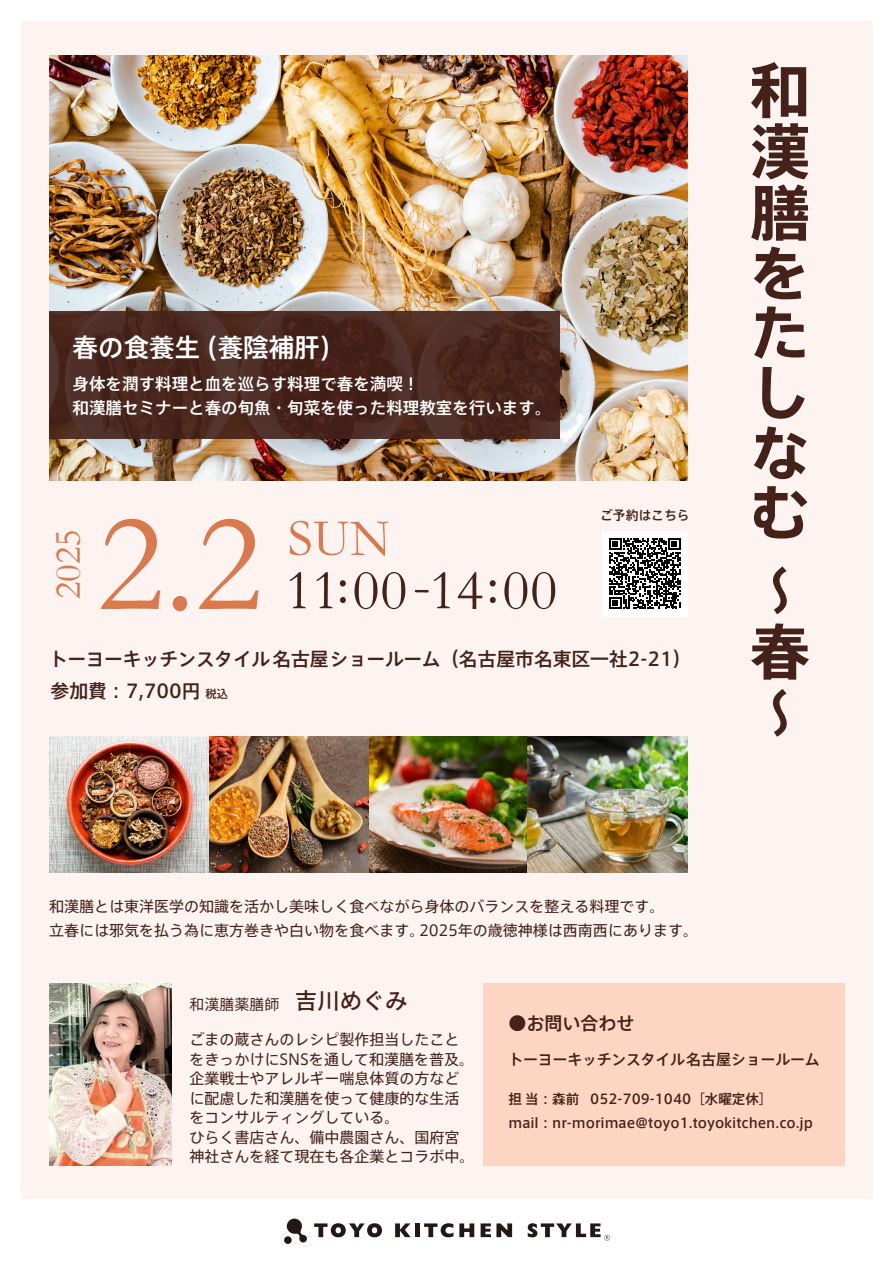
<style>
.page{position:relative;width:894px;height:1264px;background:#fff}
.page>*{position:absolute;margin:0;border:0;box-sizing:border-box;transform-origin:0 0}
.t1{font:142.5px "Garamond";color:#d87a4d}
.t2{font:700 60px/60.3px "Axis Std";color:#44221a;text-align:justify}
.t3{font:60px "MS Gothic";color:#44221a}
.t4{font:57px "Garamond";letter-spacing:.01em;color:#44221a}
.t5{font:52.5px "Garamond";color:#d87a4d}
.t6{font:37.5px "Garamond";color:#d87a4d}
.t7{font:500 25.5px "Axis Std";color:#fff}
.t8{font:500 18.75px "Axis Std";letter-spacing:-.02em;color:#44221a}
.t9{font:500 18.75px "Axis Std";color:#44221a}
.t10{font:500 18px "Axis Std";color:#44221a}
.t11{font:500 16.5px/24px "Axis Std";color:#fff}
.t12{font:15px/19.5px "Axis Std";color:#44221a}
.t13{font:500 15px "Axis Std";letter-spacing:-.02em;color:#44221a}
.t14{font:15px "Noto Sans JP";color:#44221a}
.t15{font:500 13.5px/24px "Axis Std";color:#44221a}
.t16{font:500 12.75px "Axis Std";color:#44221a}
.s1{font-size:11.25px}
.s2{font-weight:500;font-size:22.5px}
</style>
<div class="page">
<div style="left:21px;top:22px;width:851px;height:1176px;background:#fdf4f1"></div>
<img style="left:49px;top:56px;width:638px;height:425px">
<img style="left:49px;top:983px;width:122px;height:182px">
<svg style="left:49px;top:311px;width:510px;height:128px;background:#49281f"></svg>
<div style="left:602px;top:531px;width:85px;height:85px;background:#fff"></div>
<svg style="left:609px;top:538px;width:71px;height:71px"></svg>
<div style="left:483px;top:983px;width:361px;height:183px;background:#fdd6c3"></div>
<svg style="left:286px;top:1218px;width:21px;height:24px"></svg>
<div style="left:284px;top:1236px;width:8px;height:7px;background:#231815;border-radius:50%"></div>
<svg style="left:314px;top:1223px;width:68px;height:14px"></svg>
<svg style="left:395px;top:1223px;width:15px;height:14px"></svg>
<hr style="left:415px;top:1223px;width:4px;height:14px;background:#231815">
<svg style="left:424px;top:1223px;width:29px;height:14px"></svg>
<svg style="left:459px;top:1223px;width:15px;height:14px"></svg>
<svg style="left:480px;top:1223px;width:32px;height:14px"></svg>
<svg style="left:527px;top:1223px;width:82px;height:17px"></svg>
<img style="left:49px;top:736px;width:638px;height:136px">
<h3 class="t7" style="left:73px;top:328px;width:259px">春の食養生 (養陰補肝)</h3>
<p class="t11" style="left:73px;top:371px;width:480px">身体を潤す料理と血を巡らす料理で春を満喫！<br>和漢膳セミナーと春の旬魚・旬菜を使った料理教室を行います。</p>
<h3 class="t6" style="left:45px;top:599px;width:72px;rotate:-90deg">2025</h3>
<h1 class="t1" style="left:97px;top:479px;width:166px">2.2</h1>
<h3 class="t5" style="left:287px;top:506px;width:104px">SUN</h3>
<h3 class="t4" style="left:285px;top:556px;width:273px">11:00-14:00</h3>
<p class="t16" style="left:600px;top:505px;width:91px">ご予約はこちら</p>
<p class="t8" style="left:49px;top:644px;width:643px">トーヨーキッチンスタイル名古屋ショールーム（名古屋市名東区一社2-21）</p>
<p class="t9" style="left:51px;top:677px;width:179px">参加費：7,700円 <span class="s1">税込</span></p>
<h2 class="t2" style="left:749px;top:56px;width:60px">和漢膳をたしなむ</h2>
<h2 class="t3" style="left:749px;top:560px;width:38px">〜</h2>
<h2 class="t2" style="left:749px;top:618px;width:60px">春</h2>
<h2 class="t3" style="left:749px;top:683px;width:38px">〜</h2>
<p class="t12" style="left:49px;top:893px;width:650px;line-height:24px">和漢膳とは東洋医学の知識を活かし美味しく食べながら身体のバランスを整える料理です。<br>立春には邪気を払う為に恵方巻きや白い物を食べます。2025年の歳徳神様は西南西にあります。</p>
<p class="t14" style="left:189px;top:996px;width:219px">和漢膳薬膳師 <span class="s2">吉川めぐみ</span></p>
<p class="t12" style="left:189px;top:1028px;width:286px">ごまの蔵さんのレシピ製作担当したことをきっかけにSNSを通して和漢膳を普及。企業戦士やアレルギー喘息体質の方などに配慮した和漢膳を使って健康的な生活をコンサルティングしている。<br>ひらく書店さん、備中農園さん、国府宮神社さんを経て現在も各企業とコラボ中。</p>
<p class="t10" style="left:508px;top:1009px;width:127px">●お問い合わせ</p>
<p class="t13" style="left:508px;top:1048px;width:313px">トーヨーキッチンスタイル名古屋ショールーム</p>
<p class="t15" style="left:508px;top:1085px;width:306px">担当：森前 052-709-1040［水曜定休］<br>mail：nr-morimae@toyo1.toyokitchen.co.jp</p>
</div>
